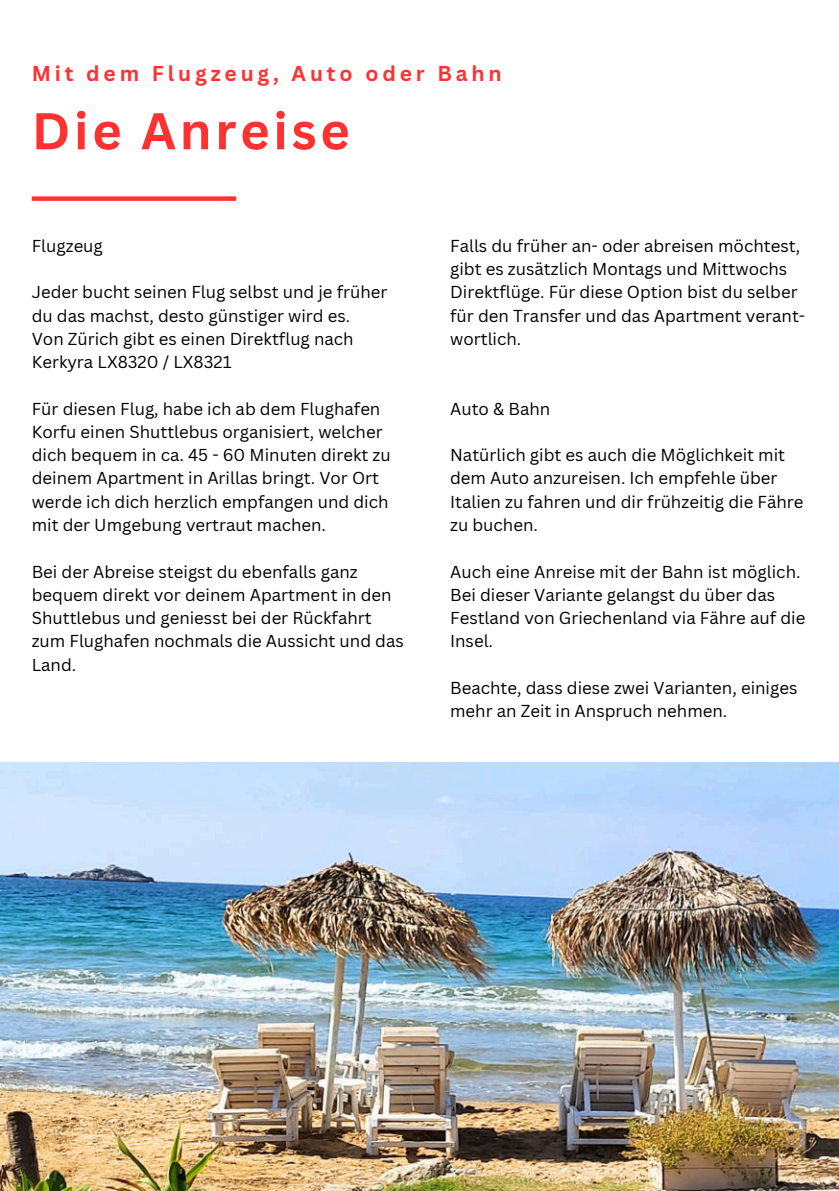
<style>
.page{position:relative;width:839px;height:1191px;background:#fff}
.page>*{position:absolute;margin:0;border:0;box-sizing:border-box;transform-origin:0 0}
.t1{font:700 50.6px "Canva Sans";letter-spacing:.07em;color:#ff3131}
.t2{font:700 21px "Canva Sans";letter-spacing:.185em;color:#ff3131}
.t3{font:16.8px/23.2px "Canva Sans";color:#000}
</style>
<div class="page">
<img style="left:0;top:763px;width:838px;height:428px">
<div style="left:32px;top:196px;width:204px;height:5px;background:#ff3131"></div>
<p class="t2" style="left:32px;top:61px;width:471px">Mit dem Flugzeug, Auto oder Bahn</p>
<h1 class="t1" style="left:32px;top:101px;width:319px">Die Anreise</h1>
<p class="t3" style="left:32px;top:234px;width:73px">Flugzeug</p>
<p class="t3" style="left:32px;top:281px;width:357px">Jeder bucht seinen Flug selbst und je früher du das machst, desto günstiger wird es.<br>Von Zürich gibt es einen Direktflug nach Kerkyra LX8320 / LX8321</p>
<p class="t3" style="left:32px;top:397px;width:360px">Für diesen Flug, habe ich ab dem Flughafen Korfu einen Shuttlebus organisiert, welcher dich bequem in ca. 45 - 60 Minuten direkt zu deinem Apartment in Arillas bringt. Vor Ort werde ich dich herzlich empfangen und dich mit der Umgebung vertraut machen.</p>
<p class="t3" style="left:32px;top:560px;width:373px">Bei der Abreise steigst du ebenfalls ganz bequem direkt vor deinem Apartment in den Shuttlebus und geniesst bei der Rückfahrt zum Flughafen nochmals die Aussicht und das Land.</p>
<p class="t3" style="left:450px;top:234px;width:356px">Falls du früher an- oder abreisen möchtest, gibt es zusätzlich Montags und Mittwochs Direktflüge. Für diese Option bist du selber für den Transfer und das Apartment verant&shy;wortlich.</p>
<p class="t3" style="left:450px;top:397px;width:102px">Auto &amp; Bahn</p>
<p class="t3" style="left:450px;top:444px;width:355px">Natürlich gibt es auch die Möglichkeit mit dem Auto anzureisen. Ich empfehle über Italien zu fahren und dir frühzeitig die Fähre zu buchen.</p>
<p class="t3" style="left:450px;top:560px;width:356px">Auch eine Anreise mit der Bahn ist möglich.<br>Bei dieser Variante gelangst du über das Festland von Griechenland via Fähre auf die Insel.</p>
<p class="t3" style="left:450px;top:676px;width:349px">Beachte, dass diese zwei Varianten, einiges mehr an Zeit in Anspruch nehmen.</p>
</div>
